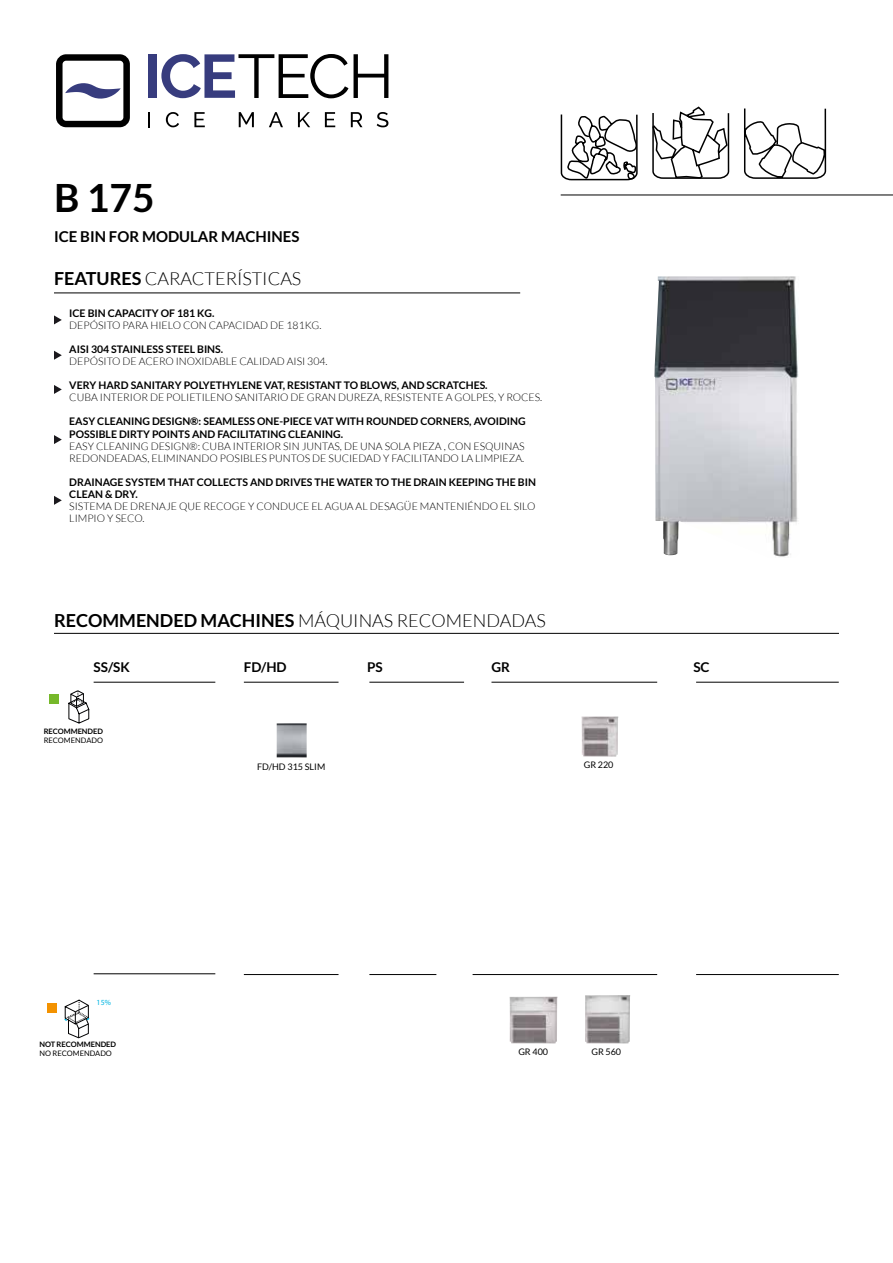
<style>
.page{position:relative;width:893px;height:1263px;background:#fff}
.page>*{position:absolute;margin:0;border:0;box-sizing:border-box;transform-origin:0 0}
.t1{font:700 39px "Lato";color:#000}
.t2{font:300 18px "Lato";color:#000}
.t3{font:700 15px "Lato";color:#000}
.t4{font:700 13.5px "Lato";color:#000}
.t5{font:300 10.5px/12px "Lato";color:#000}
.t6{font:700 10.5px/12px "Lato";color:#000}
.t7{font:9px "Lato";color:#000}
.t8{font:7.8px "Myriad Pro";color:#00b5e2}
.t9{font:700 7.5px "Lato";color:#000}
.t10{font:7.5px "Lato";color:#000}
.s1{font-weight:700}
</style>
<div class="page">
<hr style="left:54px;top:293px;width:466px;height:1px;background:#000">
<hr style="left:54px;top:633px;width:785px;height:1px;background:#000">
<hr style="left:94px;top:973px;width:121px;height:1px;background:#000">
<hr style="left:244px;top:974px;width:95px;height:1px;background:#000">
<hr style="left:369px;top:974px;width:67px;height:1px;background:#000">
<hr style="left:473px;top:974px;width:184px;height:1px;background:#000">
<hr style="left:696px;top:974px;width:143px;height:1px;background:#000">
<svg style="left:54px;top:315px;width:8px;height:9px"></svg>
<svg style="left:54px;top:351px;width:8px;height:9px"></svg>
<svg style="left:54px;top:385px;width:8px;height:9px"></svg>
<svg style="left:54px;top:435px;width:8px;height:9px"></svg>
<svg style="left:54px;top:496px;width:8px;height:9px"></svg>
<svg style="left:743px;top:108px;width:84px;height:71px"></svg>
<svg style="left:560px;top:114px;width:78px;height:67px"></svg>
<svg style="left:652px;top:106px;width:78px;height:73px"></svg>
<div style="left:50px;top:694px;width:9px;height:9px;background:#76b82a"></div>
<svg style="left:68px;top:690px;width:21px;height:33px"></svg>
<div style="left:47px;top:1003px;width:10px;height:10px;background:#f39200"></div>
<svg style="left:64px;top:999px;width:25px;height:39px"></svg>
<hr style="left:561px;top:195px;width:332px;height:1px;background:#000">
<svg style="left:56px;top:54px;width:74px;height:73px"></svg>
<svg style="left:148px;top:112px;width:2px;height:15px"></svg>
<svg style="left:166px;top:112px;width:13px;height:15px"></svg>
<svg style="left:194px;top:112px;width:11px;height:15px"></svg>
<svg style="left:239px;top:112px;width:15px;height:15px"></svg>
<svg style="left:269px;top:112px;width:14px;height:15px"></svg>
<svg style="left:298px;top:112px;width:12px;height:15px"></svg>
<svg style="left:325px;top:112px;width:10px;height:15px"></svg>
<svg style="left:351px;top:112px;width:11px;height:15px"></svg>
<svg style="left:377px;top:112px;width:11px;height:15px"></svg>
<div style="left:148px;top:54px;width:9px;height:44px;background:#373c7e"></div>
<svg style="left:161px;top:54px;width:187px;height:44px"></svg>
<svg style="left:354px;top:54px;width:34px;height:44px"></svg>
<hr style="left:94px;top:682px;width:121px;height:1px;background:#000">
<hr style="left:244px;top:682px;width:95px;height:1px;background:#000">
<hr style="left:369px;top:682px;width:95px;height:1px;background:#000">
<hr style="left:491px;top:682px;width:166px;height:1px;background:#000">
<hr style="left:696px;top:682px;width:143px;height:1px;background:#000">
<img style="left:654px;top:276px;width:145px;height:281px">
<img style="left:277px;top:723px;width:30px;height:34px">
<img style="left:581px;top:716px;width:37px;height:41px">
<img style="left:509px;top:997px;width:48px;height:46px">
<img style="left:585px;top:995px;width:45px;height:48px">
<h1 class="t1" style="left:54px;top:175px;width:102px">B 175</h1>
<h3 class="t3" style="left:54px;top:228px;width:247px">ICE BIN FOR MODULAR MACHINES</h3>
<h2 class="t2" style="left:54px;top:269px;width:249px"><span class="s1">FEATURES</span> CARACTERÍSTICAS</h2>
<p class="t6" style="left:69px;top:307px;width:147px">ICE BIN CAPACITY OF 181 KG.</p>
<p class="t5" style="left:69px;top:320px;width:254px">DEPÓSITO PARA HIELO CON CAPACIDAD DE 181KG.</p>
<p class="t6" style="left:69px;top:343px;width:155px">AISI 304 STAINLESS STEEL BINS.</p>
<p class="t5" style="left:69px;top:356px;width:260px">DEPÓSITO DE ACERO INOXIDABLE CALIDAD AISI 304.</p>
<p class="t6" style="left:69px;top:379px;width:420px">VERY HARD SANITARY POLYETHYLENE VAT, RESISTANT TO BLOWS, AND SCRATCHES.</p>
<p class="t5" style="left:69px;top:392px;width:475px">CUBA INTERIOR DE POLIETILENO SANITARIO DE GRAN DUREZA, RESISTENTE A GOLPES, Y ROCES.</p>
<p class="t6" style="left:69px;top:415px;width:458px">EASY CLEANING DESIGN®: SEAMLESS ONE-PIECE VAT WITH ROUNDED CORNERS, AVOIDING<br>POSSIBLE DIRTY POINTS AND FACILITATING CLEANING.</p>
<p class="t5" style="left:69px;top:440px;width:457px">EASY CLEANING DESIGN®: CUBA INTERIOR SIN JUNTAS, DE UNA SOLA PIEZA , CON ESQUINAS<br>REDONDEADAS, ELIMINANDO POSIBLES PUNTOS DE SUCIEDAD Y FACILITANDO LA LIMPIEZA.</p>
<p class="t6" style="left:69px;top:475px;width:468px">DRAINAGE SYSTEM THAT COLLECTS AND DRIVES THE WATER TO THE DRAIN KEEPING THE BIN<br>CLEAN &amp; DRY.</p>
<p class="t5" style="left:69px;top:500px;width:468px">SISTEMA DE DRENAJE QUE RECOGE Y CONDUCE EL AGUA AL DESAGÜE MANTENIÉNDO EL SILO<br>LIMPIO Y SECO.</p>
<h2 class="t2" style="left:54px;top:611px;width:493px"><span class="s1">RECOMMENDED MACHINES</span> MÁQUINAS RECOMENDADAS</h2>
<p class="t4" style="left:94px;top:659px;width:38px">SS/SK</p>
<p class="t4" style="left:244px;top:659px;width:44px">FD/HD</p>
<p class="t4" style="left:367px;top:659px;width:17px">PS</p>
<p class="t4" style="left:491px;top:659px;width:20px">GR</p>
<p class="t4" style="left:693px;top:659px;width:18px">SC</p>
<p class="t9" style="left:44px;top:727px;width:61px">RECOMMENDED</p>
<p class="t10" style="left:44px;top:736px;width:61px">RECOMENDADO</p>
<p class="t8" style="left:97px;top:998px;width:16px">15%</p>
<p class="t9" style="left:39px;top:1040px;width:78px">NOT RECOMMENDED</p>
<p class="t10" style="left:39px;top:1049px;width:74px">NO RECOMENDADO</p>
<p class="t7" style="left:257px;top:762px;width:70px">FD/HD 315 SLIM</p>
<p class="t7" style="left:584px;top:760px;width:31px">GR 220</p>
<p class="t7" style="left:518px;top:1047px;width:31px">GR 400</p>
<p class="t7" style="left:591px;top:1047px;width:31px">GR 560</p>
</div>
